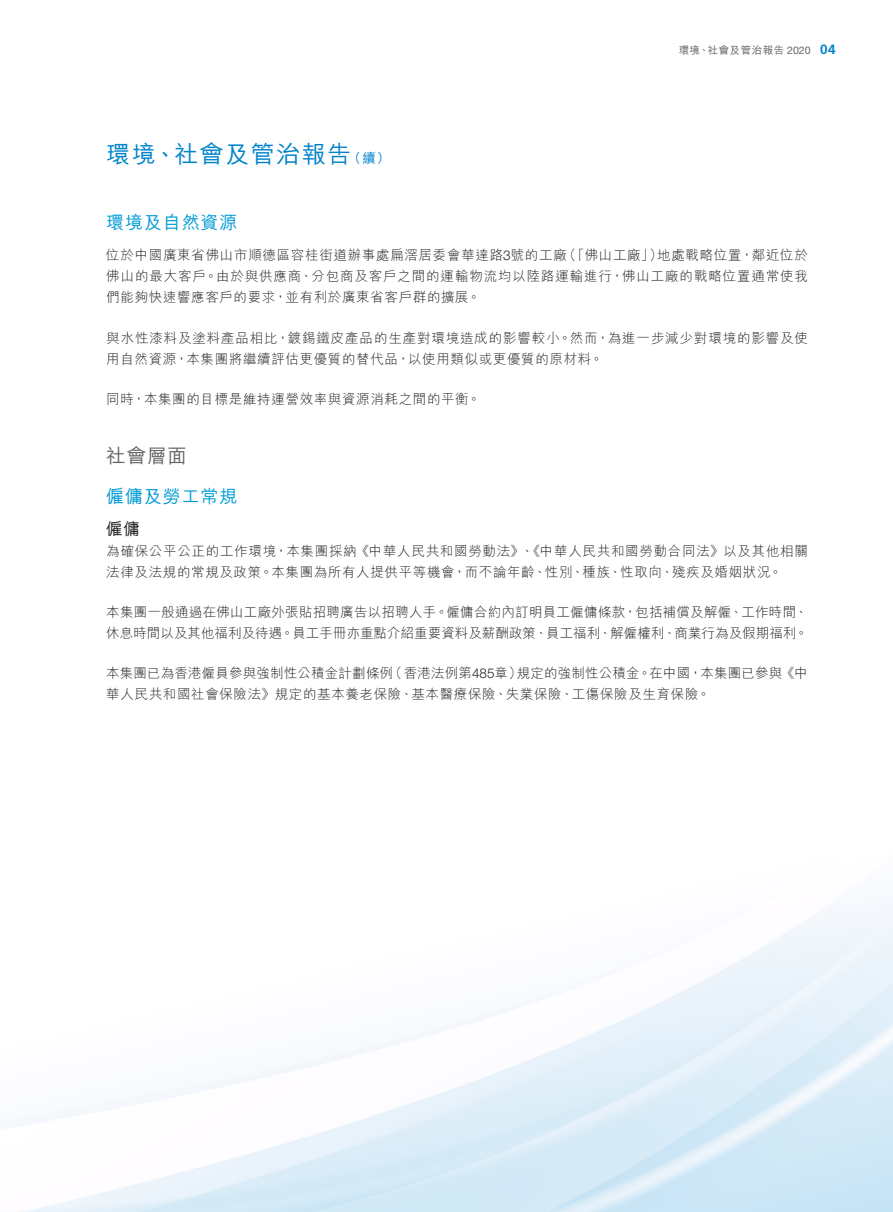
<style>
.page{position:relative;width:893px;height:1212px;background:#fff}
.page>*{position:absolute;margin:0;border:0;box-sizing:border-box;transform-origin:0 0}
.t1{font:500 24px "M Hei HK";letter-spacing:.06em;color:#0083cb}
.t2{font:500 19.5px "M Hei HK";color:#636366}
.t3{font:500 18px "M Hei HK";letter-spacing:.05em;color:#009bd6}
.t4{font:500 16.5px "M Hei HK";color:#231f20}
.t5{font:300 13.5px/21px "M Hei HK";letter-spacing:.05em;color:#231f20}
.t6{font:300 13.5px/21px "M Hei HK";letter-spacing:.02em;color:#231f20}
.t7{font:300 13.5px "M Hei HK";letter-spacing:.01em;color:#231f20}
.t8{font:500 13.5px "M Hei HK";color:#0083cb}
.t9{font:700 13.5px "Frutiger LT Std";color:#0083cb}
.t10{font:500 10.5px "M Hei HK";letter-spacing:.045em;color:#636366}
.s1{font-family:"Helvetica Neue LT Std";font-weight:400}
.s2{font-family:"Helvetica Neue LT Std"}
</style>
<div class="page">
<p class="t10" style="left:679px;top:43px;width:133px">環境、社會及管治報告 <span class="s1">2020</span></p>
<p class="t9" style="left:820px;top:41px;width:17px">04</p>
<h1 class="t1" style="left:106px;top:137px;width:247px">環境、社會及管治報告</h1>
<p class="t8" style="left:348px;top:148px;width:44px">（續(</p>
<h3 class="t3" style="left:106px;top:209px;width:133px">環境及自然資源</h3>
<p class="t5" style="left:106px;top:245px;width:703px">位於中國廣東省佛山市順德區容桂街道辦事處扁滘居委會華達路<span class="s2">3</span>號的工廠<br>佛山的最大客戶。由於與供應商、分包商及客戶之間的運輸物流均以陸路運輸進行，佛山工廠的戰略位置通常使我們能夠快速響應客戶的要求，並有利於廣東省客戶群的擴展。</p>
<p class="t5" style="left:106px;top:327px;width:703px">與水性漆料及塗料產品相比，鍍錫鐵皮產品的生產對環境造成的影響較小。然而，為進一步減少對環境的影響及使用自然資源，本集團將繼續評估更優質的替代品，以使用類似或更優質的原材料。</p>
<p class="t5" style="left:106px;top:388px;width:376px">同時，本集團的目標是維持運營效率與資源消耗之間的平衡。</p>
<p class="t5" style="left:563px;top:245px;width:101px">（「佛山工廠」）</p>
<p class="t5" style="left:657px;top:245px;width:152px">地處戰略位置，鄰近位於</p>
<h2 class="t2" style="left:106px;top:442px;width:82px">社會層面</h2>
<h3 class="t3" style="left:106px;top:483px;width:133px">僱傭及勞工常規</h3>
<p class="t4" style="left:106px;top:517px;width:35px">僱傭</p>
<p class="t5" style="left:106px;top:540px;width:703px">為確保公平公正的工作環境，本集團採納《中華人民共和國勞動法》、《中華人民共和國勞動合同法》以及其他相關法律及法規的常規及政策。本集團為所有人提供平等機會，而不論年齡、性別、種族、性取向、殘疾及婚姻狀況。</p>
<p class="t6" style="left:106px;top:601px;width:703px">本集團一般通過在佛山工廠外張貼招聘廣告以招聘人手。僱傭合約內訂明員工僱傭條款，包括補償及解僱、工作時間、休息時間以及其他福利及待遇。員工手冊亦重點介紹重要資料及薪酬政策、員工福利、解僱權利、商業行為及假期福利。</p>
<p class="t7" style="left:517px;top:666px;width:293px">規定的強制性公積金。在中國，本集團已參與《中</p>
<p class="t5" style="left:106px;top:662px;width:605px">本集團已為香港僱員參與強制性公積金計劃條例<br>華人民共和國社會保險法》規定的基本養老保險、基本醫療保險、失業保險、工傷保險及生育保險。</p>
<p class="t5" style="left:389px;top:662px;width:135px">（香港法例第<span class="s2">485</span>章）</p>
</div>
